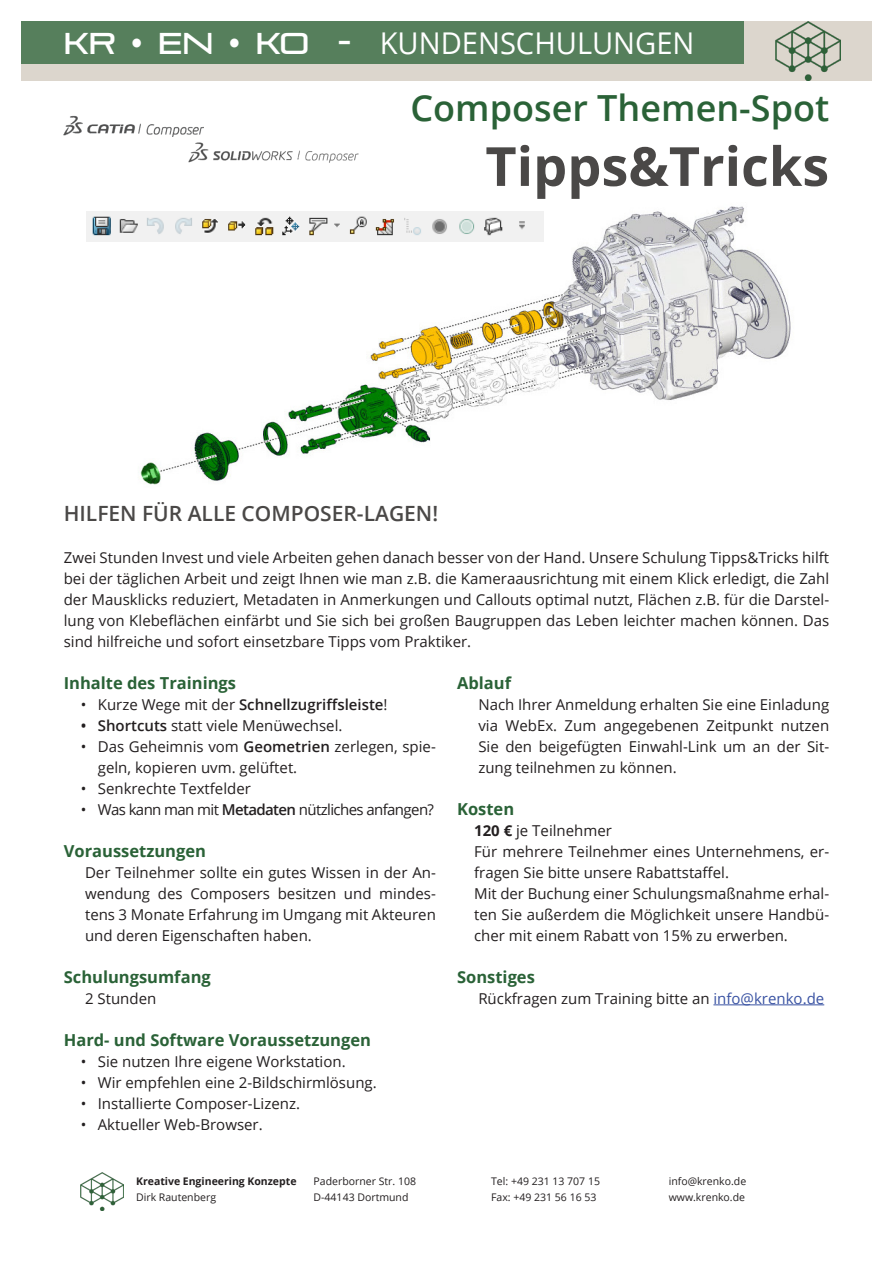
<style>
.page{position:relative;width:893px;height:1263px;background:#fff}
.page>*{position:absolute;margin:0;border:0;box-sizing:border-box;transform-origin:0 0}
.Produktuntertitel{font:700 54px "Open Sans";color:#4a4847}
.Produkttitel{font:600 36px "Open Sans";color:#2a6237}
.t1{font:30px "Open Sans";color:#fff}
.Überschrift_ohne_Spa{font:600 21px "Open Sans";color:#4a4847}
.Absatzüberschrift{font:700 16.5px "Open Sans";color:#2a6237}
.Absatztext{font:700 16.5px "Open Sans";color:#2a6237}
.Absatz_ohne_Spalte{font:15px/21px "Open Sans";color:#231f20;text-align:justify}
.Absatztext-2{font:15px/21px "Open Sans";color:#231f20;text-align:justify}
.Absatz_ohne_Spalte-2{font:15px "Open Sans";letter-spacing:-.04em;color:#231f20}
.t2{font:600 15px "Open Sans";color:#231f20}
.FN{font:10.5px "Open Sans";color:#231f20}
.FN-2{font:700 10.5px "Open Sans";color:#231f20}
.s1{font-family:"Pirulen Rg"}
.s2{font-weight:400}
.s3{font-weight:600}
.s4{font-weight:700}
.s5{color:#3a53a3}
</style>
<div class="page">
<div style="left:21px;top:21px;width:851px;height:60px;background:#dcd6cd"></div>
<div style="left:21px;top:21px;width:851px;height:43px;background:#567f5c"></div>
<img style="left:64px;top:116px;width:140px;height:21px">
<img style="left:188px;top:142px;width:171px;height:21px">
<div style="left:744px;top:21px;width:128px;height:60px;background:#dcd6cd"></div>
<img style="left:775px;top:21px;width:66px;height:60px">
<img style="left:139px;top:206px;width:652px;height:279px">
<hr style="left:713px;top:1004px;width:111px;height:1px;background:#3a53a3">
<img style="left:81px;top:1172px;width:42px;height:39px">
<img style="left:86px;top:211px;width:457px;height:31px">
<h3 class="t1" style="left:64px;top:23px;width:632px"><span class="s1">KR</span> • <span class="s1">EN</span> • <span class="s1">KO -</span> KUNDENSCHULUNGEN</h3>
<p class="Produkttitel" style="left:410px;top:83px;width:420px">Composer Themen-Spot</p>
<p class="Produktuntertitel" style="left:485px;top:128px;width:345px">Tipps&amp;Tricks</p>
<p class="Überschrift_ohne_Spa" style="left:64px;top:499px;width:376px">HILFEN FÜR ALLE COMPOSER-LAGEN!</p>
<p class="Absatz_ohne_Spalte" style="left:64px;top:546px;width:767px">Zwei Stunden Invest und viele Arbeiten gehen danach besser von der Hand. Unsere Schulung Tipps&amp;Tricks hilft bei der täglichen Arbeit und zeigt Ihnen wie man z.B. die Kameraausrichtung mit einem Klick erledigt, die Zahl der Mausklicks reduziert, Metadaten in Anmerkungen und Callouts optimal nutzt, Flächen z.B. für die Darstel&shy;lung von Klebeflächen einfärbt und Sie sich bei großen Baugruppen das Leben leichter machen können. Das sind hilfreiche und sofort einsetzbare Tipps vom Praktiker.</p>
<p class="Absatzüberschrift" style="left:64px;top:671px;width:174px">Inhalte des Trainings</p>
<p class="t2" style="left:81px;top:694px;width:308px"><span class="s2">• Kurze Wege mit der</span> Schnellzugriffsleiste<span class="s2">!</span></p>
<p class="Absatz_ohne_Spalte" style="left:81px;top:714px;width:263px"><span class="s3">• Shortcuts</span> statt viele Menüwechsel.</p>
<p class="Absatz_ohne_Spalte" style="left:98px;top:735px;width:340px;text-indent:-17px">• Das Geheimnis vom <span class="s3">Geometrien</span> zerlegen, spie&shy;geln, kopieren uvm. gelüftet.</p>
<p class="Absatz_ohne_Spalte" style="left:81px;top:777px;width:172px">• Senkrechte Textfelder</p>
<p class="Absatz_ohne_Spalte-2" style="left:81px;top:799px;width:355px">• Was kann man mit <span class="s3">Metadaten</span> nützliches anfangen?</p>
<p class="Absatztext" style="left:64px;top:839px;width:144px">Voraussetzungen</p>
<p class="Absatztext-2" style="left:85px;top:861px;width:352px">Der Teilnehmer sollte ein gutes Wissen in der An&shy;wendung des Composers besitzen und mindes&shy;tens 3 Monate Erfahrung im Umgang mit Akteuren und deren Eigenschaften haben.</p>
<p class="Absatzüberschrift" style="left:64px;top:965px;width:149px">Schulungsumfang</p>
<p class="Absatztext-2" style="left:85px;top:987px;width:73px">2 Stunden</p>
<p class="Absatzüberschrift" style="left:64px;top:1028px;width:309px">Hard- und Software Voraussetzungen</p>
<p class="Absatz_ohne_Spalte" style="left:81px;top:1050px;width:266px">• Sie nutzen Ihre eigene Workstation.</p>
<p class="Absatz_ohne_Spalte" style="left:81px;top:1071px;width:297px">• Wir empfehlen eine 2-Bildschirmlösung.</p>
<p class="Absatz_ohne_Spalte" style="left:81px;top:1092px;width:221px">• Installierte Composer-Lizenz.</p>
<p class="Absatz_ohne_Spalte" style="left:81px;top:1113px;width:183px">• Aktueller Web-Browser.</p>
<p class="Absatzüberschrift" style="left:457px;top:671px;width:56px">Ablauf</p>
<p class="Absatztext-2" style="left:478px;top:693px;width:352px">Nach Ihrer Anmeldung erhalten Sie eine Einladung via WebEx. Zum angegebenen Zeitpunkt nutzen Sie den beigefügten Einwahl-Link um an der Sit&shy;zung teilnehmen zu können.</p>
<p class="Absatzüberschrift" style="left:457px;top:797px;width:59px">Kosten</p>
<p class="Absatztext-2" style="left:474px;top:819px;width:139px"><span class="s4">120 €</span> je Teilnehmer</p>
<p class="Absatztext-2" style="left:474px;top:840px;width:357px">Für mehrere Teilnehmer eines Unternehmens, er&shy;fragen Sie bitte unsere Rabattstaffel.</p>
<p class="Absatztext-2" style="left:474px;top:882px;width:357px">Mit der Buchung einer Schulungsmaßnahme erhal&shy;ten Sie außerdem die Möglichkeit unsere Handbü&shy;cher mit einem Rabatt von 15% zu erwerben.</p>
<p class="Absatzüberschrift" style="left:457px;top:965px;width:79px">Sonstiges</p>
<p class="Absatztext-2" style="left:478px;top:987px;width:347px">Rückfragen zum Training bitte an <span class="s5">info@krenko.de</span></p>
<p class="FN-2" style="left:136px;top:1174px;width:162px">Kreative Engineering Konzepte</p>
<p class="FN" style="left:136px;top:1190px;width:82px">Dirk Rautenberg</p>
<p class="FN" style="left:314px;top:1174px;width:104px">Paderborner Str. 108</p>
<p class="FN" style="left:314px;top:1190px;width:96px">D-44143 Dortmund</p>
<p class="FN" style="left:491px;top:1174px;width:110px">Tel: +49 231 13 707 15</p>
<p class="FN" style="left:491px;top:1190px;width:107px">Fax: +49 231 56 16 53</p>
<p class="FN" style="left:669px;top:1174px;width:79px">info@krenko.de</p>
<p class="FN" style="left:669px;top:1190px;width:78px">www.krenko.de</p>
</div>
